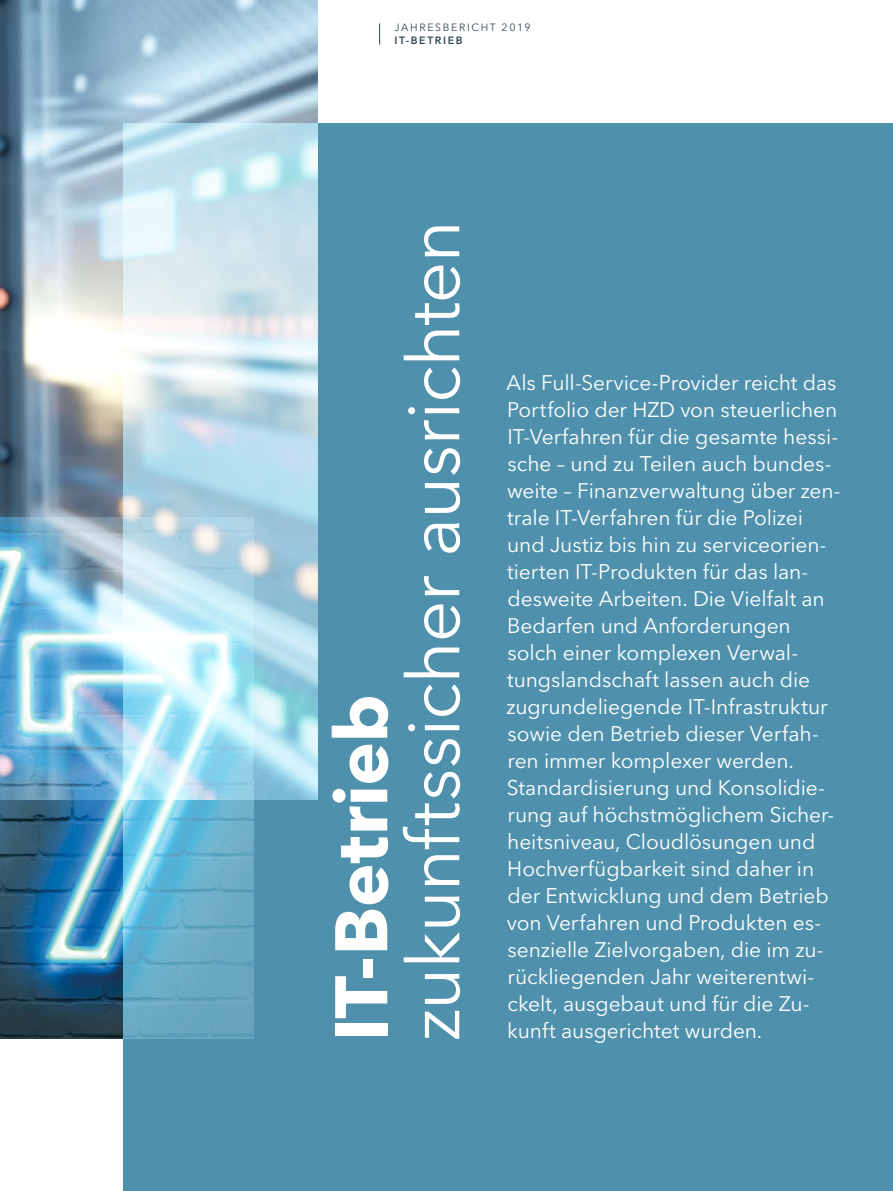
<style>
.page{position:relative;width:893px;height:1191px;background:#fff}
.page>*{position:absolute;margin:0;border:0;box-sizing:border-box;transform-origin:0 0}
.t1{font:73.5px/72px "Avenir Next LT Pro";letter-spacing:-.015em;color:#fff}
.t2{font:21px/27px "Avenir Next LT Pro";letter-spacing:-.005em;color:#fff}
.t3{font:10.5px "Avenir Next LT Pro";letter-spacing:.16em;color:#304951}
.t4{font:600 10.5px "Avenir Next LT Pro";letter-spacing:.16em;color:#304951}
.s1{font-weight:700}
</style>
<div class="page">
<svg style="left:379px;top:23px;width:1px;height:22px"></svg>
<div style="left:123px;top:123px;width:770px;height:1068px;background:#4f91ad"></div>
<img style="left:0;top:0;width:317px;height:799px">
<img style="left:0;top:518px;width:253px;height:521px">
<p class="t3" style="left:394px;top:21px;width:138px">JAHRESBERICHT 2019</p>
<p class="t4" style="left:394px;top:34px;width:70px">IT-BETRIEB</p>
<h3 class="t1" style="left:325px;top:1041px;width:822px;rotate:-90deg"><span class="s1">IT-Betrieb </span>zukunftssicher ausrichten</h3>
<p class="t2" style="left:506px;top:369px;width:336px">Als Full-Service-Provider reicht das Portfolio der HZD von steuerlichen IT-Verfahren für die gesamte hessi&shy;sche – und zu Teilen auch bundes&shy;weite – Finanzverwaltung über zen&shy;trale IT-Verfahren für die Polizei und Justiz bis hin zu serviceorien&shy;tierten IT-Produkten für das lan&shy;desweite Arbeiten. Die Vielfalt an Bedarfen und Anforderungen solch einer komplexen Verwal&shy;tungslandschaft lassen auch die zugrundeliegende IT-Infrastruktur sowie den Betrieb dieser Verfah&shy;ren immer komplexer werden.<br>Standardisierung und Konsolidie&shy;rung auf höchstmöglichem Sicher&shy;heitsniveau, Cloudlösungen und Hochverfügbarkeit sind daher in der Entwicklung und dem Betrieb von Verfahren und Produkten es&shy;senzielle Zielvorgaben, die im zu&shy;rückliegenden Jahr weiterentwi&shy;ckelt, ausgebaut und für die Zu-</p>
<p class="t2" style="left:507px;top:1017px;width:257px">kunft ausgerichtet wurden.</p>
</div>
